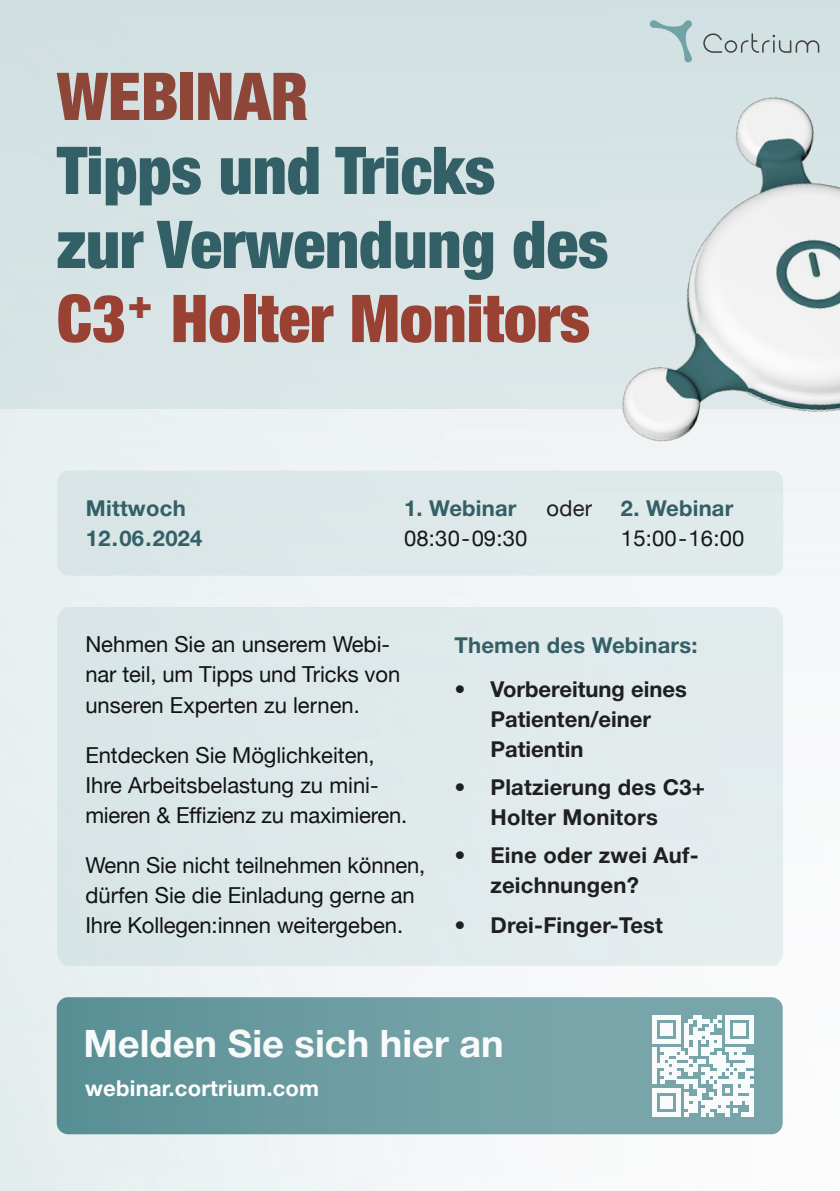
<style>
.page{position:relative;width:840px;height:1191px;background:#fff}
.page>*{position:absolute;margin:0;border:0;box-sizing:border-box;transform-origin:0 0}
.t1{font:900 condensed 66px/74px "Helvetica Neue";letter-spacing:-.005em;color:#336066}
.t2{font:900 condensed 66px "Helvetica Neue";letter-spacing:-.005em;color:#8e4638}
.t3{font:700 38px "Helvetica Neue";color:#fff}
.t4{font:22px/30px "Helvetica Neue";letter-spacing:-.005em;color:#121212}
.t5{font:700 22px/30px "Helvetica Neue";letter-spacing:.01em;color:#1f1f1f}
.t6{font:700 22px/30px "Helvetica Neue";letter-spacing:.01em;color:#336066}
.t7{font:22px "Helvetica Neue";letter-spacing:.01em;color:#171717}
.t8{font:700 22px "Helvetica Neue";letter-spacing:.01em;color:#fff}
.t9{font:22px "Helvetica Neue";color:#1e1e1e}
.s1{color:#994133}
</style>
<div class="page">
<div style="left:0;top:0;width:839px;height:409px;background:#d6e3e4"></div>
<svg style="left:703px;top:33px;width:115px;height:20px"></svg>
<svg style="left:649px;top:20px;width:42px;height:42px"></svg>
<div style="left:57px;top:470px;width:725px;height:105px;background:#dee8e9;border-radius:11px"></div>
<svg style="left:57px;top:997px;width:725px;height:137px;background:#6d9da2"></svg>
<svg style="left:652px;top:1015px;width:100px;height:101px"></svg>
<img style="left:612px;top:97px;width:227px;height:380px">
<div style="left:57px;top:607px;width:725px;height:359px;background:#dfeaea"></div>
<h1 class="t2" style="left:57px;top:42px;width:253px">WEBINAR</h1>
<h1 class="t1" style="left:57px;top:130px;width:553px">Tipps und Tricks<br>zur Verwendung des<br><span class="s1">C3</span><sup>+</sup> <span class="s1">Holter Monitors</span></h1>
<p class="t6" style="left:86px;top:493px;width:118px">Mittwoch<br>12.06.2024</p>
<p class="t6" style="left:404px;top:494px;width:114px">1. Webinar</p>
<p class="t7" style="left:404px;top:522px;width:125px">08:30-09:30</p>
<p class="t9" style="left:546px;top:492px;width:47px">oder</p>
<p class="t6" style="left:620px;top:494px;width:114px">2. Webinar</p>
<p class="t7" style="left:620px;top:522px;width:125px">15:00-16:00</p>
<p class="t4" style="left:85px;top:631px;width:316px">Nehmen Sie an unserem Webi&shy;nar teil, um Tipps und Tricks von unseren Experten zu lernen.</p>
<p class="t4" style="left:85px;top:741px;width:323px">Entdecken Sie Möglichkeiten,<br>Ihre Arbeitsbelastung zu mini&shy;mieren &amp; Effizienz zu maximieren.</p>
<p class="t4" style="left:85px;top:851px;width:341px">Wenn Sie nicht teilnehmen können, dürfen Sie die Einladung gerne an<br>Ihre Kollegen:innen weitergeben.</p>
<p class="t6" style="left:454px;top:631px;width:244px">Themen des Webinars:</p>
<p class="t5" style="left:490px;top:675px;width:198px;text-indent:-36px">• Vorbereitung eines<br>Patienten/einer<br>Patientin</p>
<p class="t5" style="left:454px;top:773px;width:252px;text-align:center">• Platzierung des C3+<br>Holter Monitors</p>
<p class="t5" style="left:490px;top:841px;width:210px;text-indent:-36px">• Eine oder zwei Auf&shy;zeichnungen?</p>
<p class="t5" style="left:454px;top:911px;width:210px">• Drei-Finger-Test</p>
<h2 class="t3" style="left:83px;top:1014px;width:422px">Melden Sie sich hier an</h2>
<p class="t8" style="left:85px;top:1071px;width:235px">webinar.cortrium.com</p>
</div>
